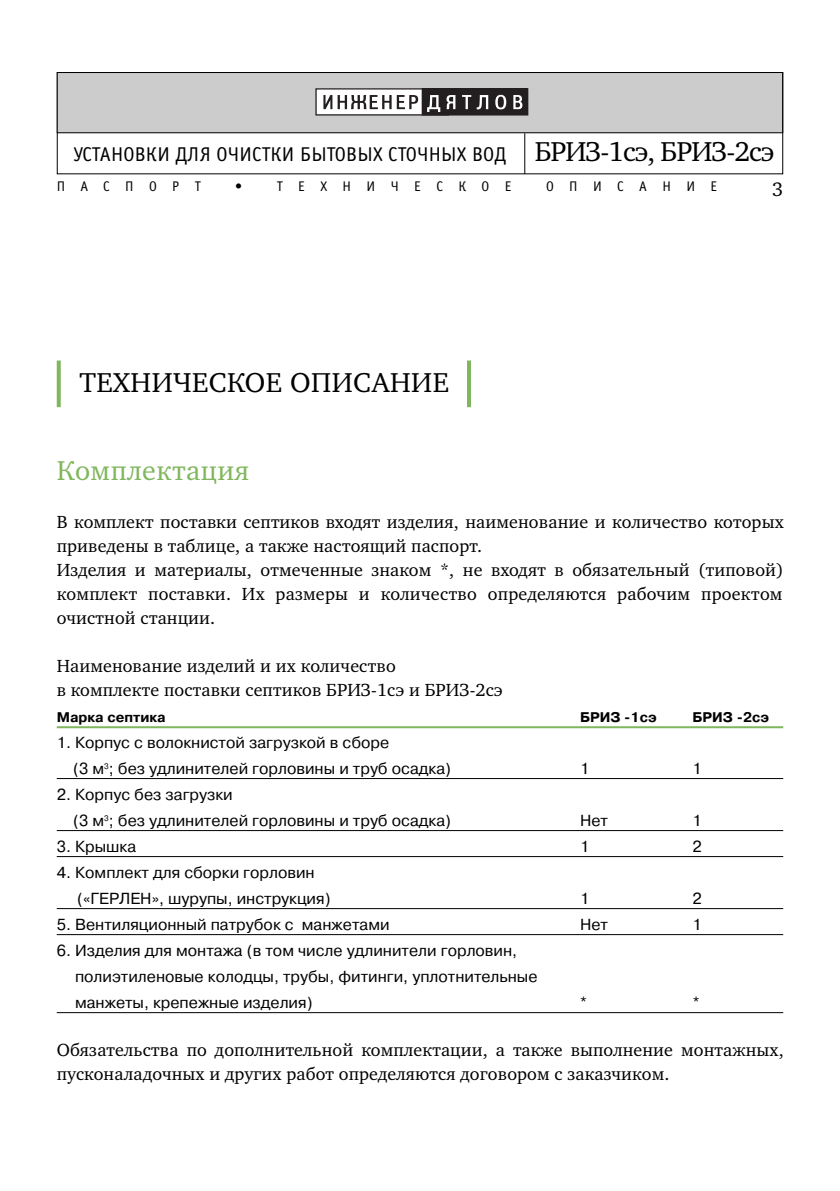
<style>
.page{position:relative;width:840px;height:1191px;background:#fff}
.page>*{position:absolute;margin:0;border:0;box-sizing:border-box;transform-origin:0 0}
.t1{font:28px "Charter C";letter-spacing:.015em;color:#000}
.t2{font:28px "Charter C";letter-spacing:.015em;color:#80b65d}
.t3{font:20px "Officina Sans C";letter-spacing:.01em;color:#000}
.t4{font:20px "Charter C";color:#000}
.t5{font:18px/24px "Charter C";letter-spacing:.005em;color:#000}
.t6{font:16px/26px "Pragmatica C";color:#000}
.t7{font:700 14px "Pragmatica C";color:#000}
.t8{font:14px "Officina Sans C";letter-spacing:1.1em;color:#000}
.s1{font-family:"Charter C";font-size:28px}
</style>
<div class="page">
<hr style="left:57px;top:726px;width:725px;height:2px;background:#80b65d">
<hr style="left:57px;top:778px;width:725px;height:1px;background:#000">
<hr style="left:57px;top:830px;width:725px;height:1px;background:#000">
<hr style="left:57px;top:856px;width:725px;height:1px;background:#000">
<hr style="left:57px;top:908px;width:725px;height:1px;background:#000">
<hr style="left:57px;top:934px;width:725px;height:1px;background:#000">
<hr style="left:57px;top:1012px;width:725px;height:1px;background:#000">
<div style="left:58px;top:73px;width:723px;height:59px;background:#ccc"></div>
<div style="left:316px;top:89px;width:132px;height:26px;background:#fff"></div>
<div style="left:315px;top:88px;width:134px;height:27px;border:1px solid #231f20"></div>
<div style="left:422px;top:89px;width:105px;height:26px;background:#231f20"></div>
<div style="left:421px;top:88px;width:107px;height:27px;border:1px solid #231f20"></div>
<svg style="left:323px;top:95px;width:95px;height:14px"></svg>
<svg style="left:427px;top:95px;width:13px;height:17px"></svg>
<svg style="left:446px;top:95px;width:9px;height:14px"></svg>
<svg style="left:462px;top:95px;width:26px;height:14px"></svg>
<svg style="left:495px;top:95px;width:11px;height:14px"></svg>
<svg style="left:513px;top:95px;width:9px;height:14px"></svg>
<div style="left:57px;top:72px;width:725px;height:61px;border:1px solid #000"></div>
<hr style="left:524px;top:133px;width:1px;height:41px;background:#000">
<svg style="left:57px;top:360px;width:4px;height:47px"></svg>
<svg style="left:467px;top:360px;width:3px;height:47px"></svg>
<p class="t3" style="left:73px;top:143px;width:702px">УСТАНОВКИ ДЛЯ ОЧИСТКИ БЫТОВЫХ СТОЧНЫХ ВОД <span class="s1">БРИЗ-1сэ, БРИЗ-2сэ</span></p>
<p class="t8" style="left:57px;top:178px;width:145px">ПАСПОРТ</p>
<p class="t8" style="left:235px;top:178px;width:8px">•</p>
<p class="t8" style="left:276px;top:178px;width:236px">ТЕХНИЧЕСКОЕ</p>
<p class="t8" style="left:545px;top:178px;width:173px">ОПИСАНИЕ</p>
<p class="t4" style="left:771px;top:181px;width:13px">3</p>
<h1 class="t1" style="left:79px;top:371px;width:371px">ТЕХНИЧЕСКОЕ ОПИСАНИЕ</h1>
<h1 class="t2" style="left:57px;top:460px;width:194px">Комплектация</h1>
<p class="t5" style="left:57px;top:511px;width:728px">В комплект поставки септиков входят изделия, наименование и количество которых приведены в таблице, а также настоящий паспорт.<br>Изделия и материалы, отмеченные знаком *, не входят в обязательный (типовой) комплект поставки. Их размеры и количество определяются рабочим проектом очистной станции.</p>
<p class="t5" style="left:57px;top:655px;width:447px">Наименование изделий и их количество<br>в комплекте поставки септиков БРИЗ-1сэ и БРИЗ-2сэ</p>
<p class="t7" style="left:57px;top:709px;width:110px">Марка септика</p>
<p class="t7" style="left:579px;top:709px;width:78px">БРИЗ -1сэ</p>
<p class="t7" style="left:692px;top:709px;width:78px">БРИЗ -2сэ</p>
<p class="t6" style="left:73px;top:729px;width:379px;text-indent:-16px">1. Корпус с волокнистой загрузкой в сборе<br>(3 м<sup>3</sup>; без удлинителей горловины и труб осадка)</p>
<p class="t6" style="left:579px;top:755px;width:11px">1</p>
<p class="t6" style="left:692px;top:755px;width:11px">1</p>
<p class="t6" style="left:73px;top:781px;width:379px;text-indent:-16px">2. Корпус без загрузки<br>(3 м<sup>3</sup>; без удлинителей горловины и труб осадка)</p>
<p class="t6" style="left:579px;top:807px;width:29px">Нет</p>
<p class="t6" style="left:692px;top:807px;width:11px">1</p>
<p class="t6" style="left:57px;top:833px;width:81px">3. Крышка</p>
<p class="t6" style="left:579px;top:833px;width:11px">1</p>
<p class="t6" style="left:692px;top:833px;width:11px">2</p>
<p class="t6" style="left:77px;top:859px;width:254px;text-indent:-20px">4. Комплект для сборки горловин («ГЕРЛЕН», шурупы, инструкция)</p>
<p class="t6" style="left:579px;top:885px;width:11px">1</p>
<p class="t6" style="left:692px;top:885px;width:11px">2</p>
<p class="t6" style="left:57px;top:911px;width:334px">5. Вентиляционный патрубок с манжетами</p>
<p class="t6" style="left:579px;top:911px;width:29px">Нет</p>
<p class="t6" style="left:692px;top:911px;width:11px">1</p>
<p class="t6" style="left:75px;top:937px;width:464px;text-indent:-18px">6. Изделия для монтажа (в том числе удлинители горловин, полиэтиленовые колодцы, трубы, фитинги, уплотнительные манжеты, крепежные изделия)</p>
<p class="t6" style="left:579px;top:989px;width:9px">*</p>
<p class="t6" style="left:692px;top:989px;width:9px">*</p>
<p class="t5" style="left:57px;top:1039px;width:728px">Обязательства по дополнительной комплектации, а также выполнение монтажных, пусконаладочных и других работ определяются договором с заказчиком.</p>
</div>
